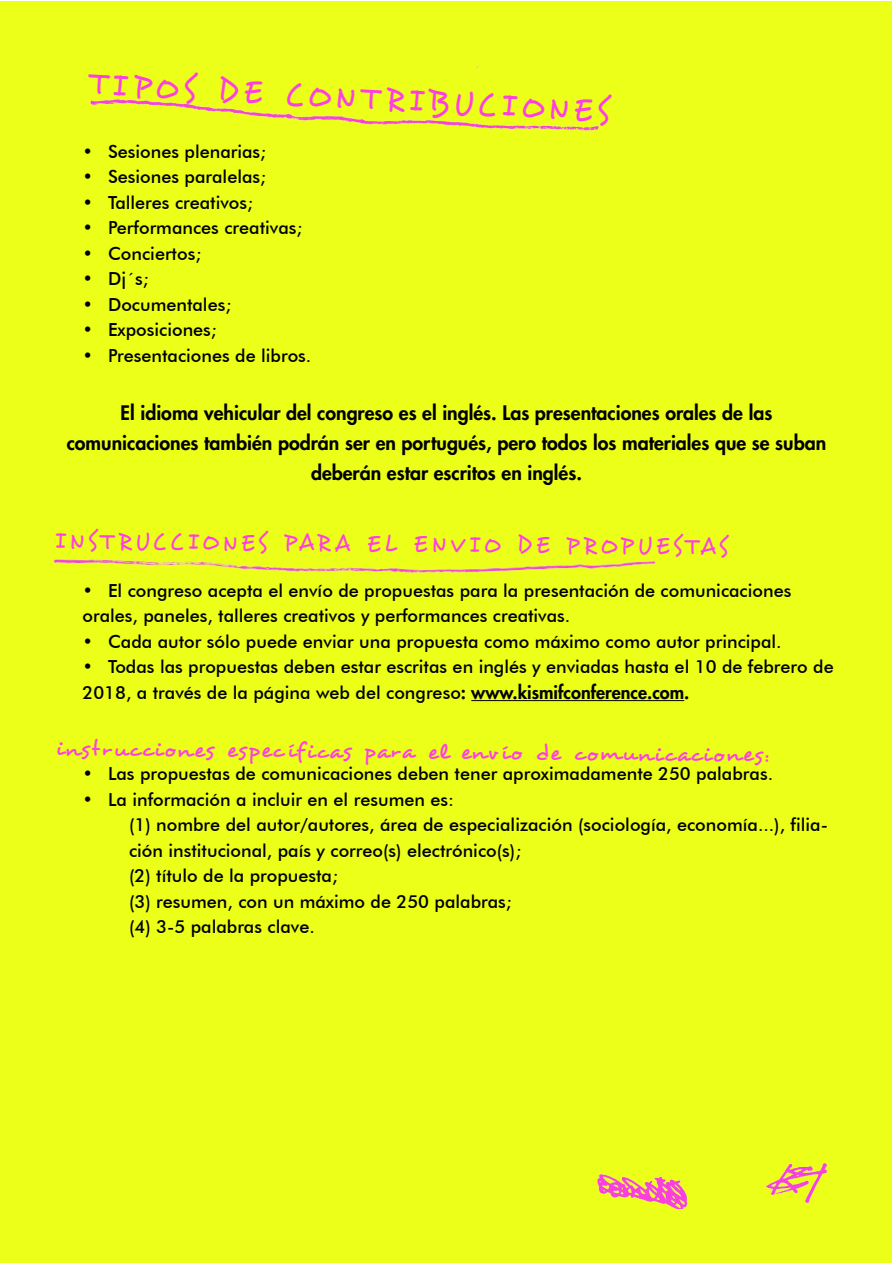
<style>
.page{position:relative;width:893px;height:1263px;background:#fff}
.page>*{position:absolute;margin:0;border:0;box-sizing:border-box;transform-origin:0 0}
.t1{font:33px "Desyrel";color:#ff3ee1;scale:.9 1}
.t2{font:24px "Desyrel";color:#ff3ee1;scale:.9 1}
.t3{font:22.5px "Desyrel";color:#ff3ee1}
.t4{font:800 19.5px/30px "Futura Std";color:#000;text-align:center}
.t5{font:500 18px/25.5px "Futura BT";color:#000}
.s1{font-family:"Futura Std";font-weight:800}
</style>
<div class="page">
<div style="left:0;top:2px;width:891px;height:1261px;background:#ecff19"></div>
<img style="left:346px;top:121px;width:253px;height:10px">
<img style="left:53px;top:506px;width:603px;height:78px">
<hr style="left:471px;top:700px;width:213px;height:1px;background:#000">
<img style="left:597px;top:1162px;width:231px;height:47px">
<svg style="left:90px;top:66px;width:390px;height:55px"></svg>
<svg style="left:55px;top:511px;width:601px;height:47px"></svg>
<h1 class="t1" style="left:92px;top:63px;width:579px;rotate:3deg">TIPOS DE CONTRIBUCIONES</h1>
<p class="t5" style="left:82px;top:138px;width:185px">• Sesiones plenarias;</p>
<p class="t5" style="left:82px;top:164px;width:185px">• Sesiones paralelas;</p>
<p class="t5" style="left:82px;top:189px;width:172px">• Talleres creativos;</p>
<p class="t5" style="left:82px;top:215px;width:221px">• Performances creativas;</p>
<p class="t5" style="left:82px;top:240px;width:120px">• Conciertos;</p>
<p class="t5" style="left:82px;top:266px;width:68px">• Dj´s;</p>
<p class="t5" style="left:82px;top:291px;width:150px">• Documentales;</p>
<p class="t5" style="left:82px;top:317px;width:136px">• Exposiciones;</p>
<p class="t5" style="left:82px;top:342px;width:230px">• Presentaciones de libros.</p>
<p class="t4" style="left:67px;top:398px;width:761px">El idioma vehicular del congreso es el inglés. Las presentaciones orales de las comunicaciones también podrán ser en portugués, pero todos los materiales que se suban deberán estar escritos en inglés.</p>
<h2 class="t2" style="left:55px;top:523px;width:749px;rotate:1deg">INSTRUCCIONES PARA EL ENVIO DE PROPUESTAS</h2>
<p class="t5" style="left:82px;top:577px;width:710px">• El congreso acepta el envío de propuestas para la presentación de comunicaciones orales, paneles, talleres creativos y performances creativas.</p>
<p class="t5" style="left:82px;top:628px;width:701px">• Cada autor sólo puede enviar una propuesta como máximo como autor principal.</p>
<p class="t5" style="left:82px;top:654px;width:753px">• Todas las propuestas deben estar escritas en inglés y enviadas hasta el 10 de febrero de<br>2018, a través de la página web del congreso<span class="s1">: www.kismifconference.com.</span></p>
<p class="t3" style="left:56px;top:731px;width:714px;rotate:1deg">instrucciones específicas para el envío de comunicaciones:</p>
<p class="t5" style="left:82px;top:761px;width:692px">• Las propuestas de comunicaciones deben tener aproximadamente 250 palabras.</p>
<p class="t5" style="left:129px;top:786px;width:701px;text-indent:-47px">• La información a incluir en el resumen es:<br>(1) nombre del autor/autores, área de especialización (sociología, economía...), filia&shy;ción institucional, país y correo(s) electrónico(s);<br>(2) título de la propuesta;<br>(3) resumen, con un máximo de 250 palabras;<br>(4) 3-5 palabras clave.</p>
</div>
